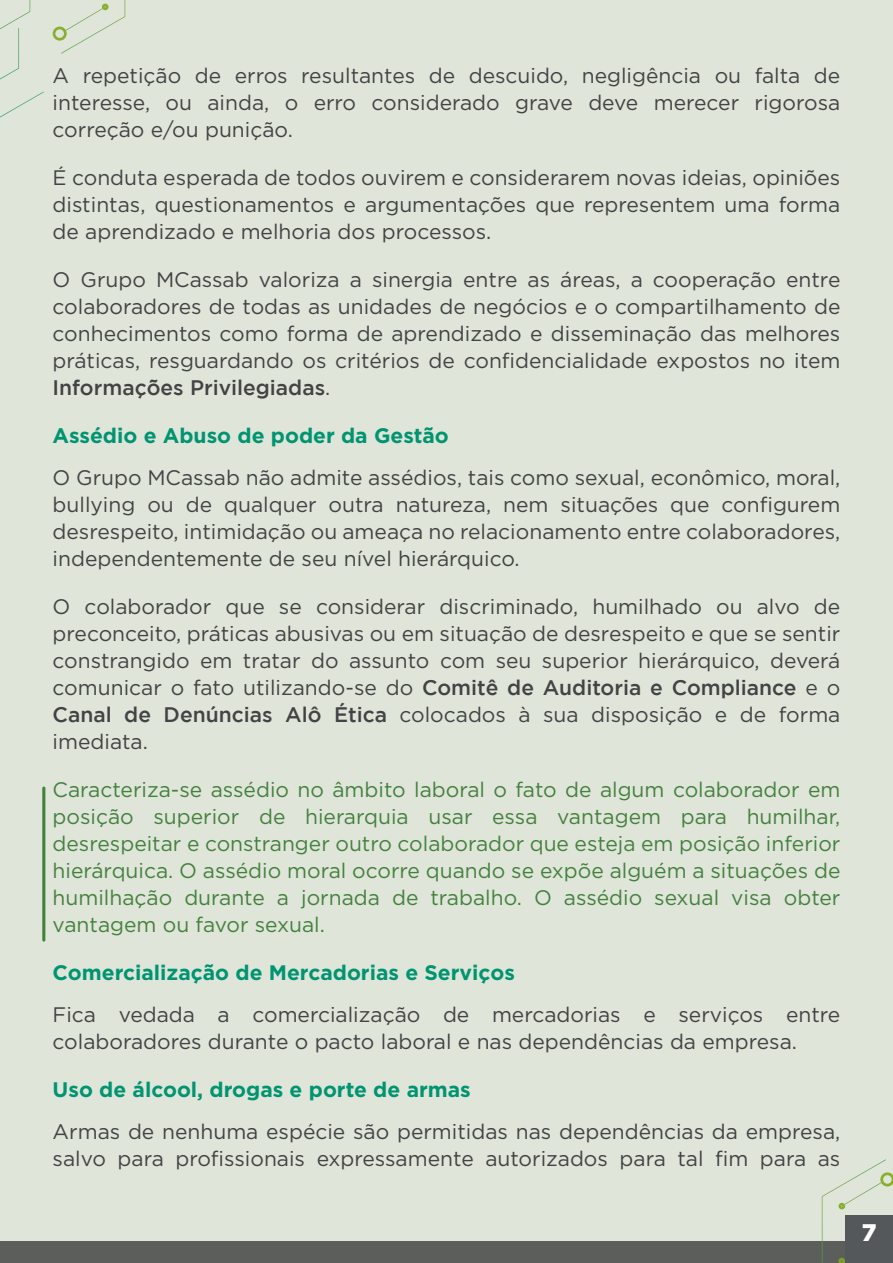
<style>
.page{position:relative;width:893px;height:1263px;background:#e0e5da}
.page>*{position:absolute;margin:0;border:0;box-sizing:border-box;transform-origin:0 0}
.t1{font:900 24px "Gotham";color:#fff}
.t2{font:21px/27px "Gotham";color:#414344;text-align:justify}
.t3{font:21px/27px "Gotham";color:#44813e;text-align:justify}
.t4{font:700 21px "Gotham";color:#009470}
.s1{font-weight:500}
</style>
<div class="page">
<div style="left:0;top:1241px;width:893px;height:22px;background:#5c5e5c"></div>
<svg style="left:0;top:0;width:125px;height:118px"></svg>
<svg style="left:822px;top:1159px;width:71px;height:104px"></svg>
<hr style="left:42px;top:786px;width:3px;height:155px;background:#44813e;border-radius:2px">
<div style="left:845px;top:1215px;width:48px;height:48px;background:#54585a"></div>
<p class="t2" style="left:53px;top:61px;width:789px">A repetição de erros resultantes de descuido, negligência ou falta de interesse, ou ainda, o erro considerado grave deve merecer rigorosa correção e/ou punição.</p>
<p class="t2" style="left:53px;top:163px;width:789px">É conduta esperada de todos ouvirem e considerarem novas ideias, opiniões distintas, questionamentos e argumentações que representem uma forma de aprendizado e melhoria dos processos.</p>
<p class="t2" style="left:53px;top:265px;width:789px">O Grupo MCassab valoriza a sinergia entre as áreas, a cooperação entre colaboradores de todas as unidades de negócios e o compartilhamento de conhecimentos como forma de aprendizado e disseminação das melhores práticas, resguardando os critérios de confidencialidade expostos no item <span class="s1">Informações Privilegiadas</span>.</p>
<p class="t4" style="left:53px;top:423px;width:398px">Assédio e Abuso de poder da Gestão</p>
<p class="t2" style="left:53px;top:463px;width:789px">O Grupo MCassab não admite assédios, tais como sexual, econômico, moral, bullying ou de qualquer outra natureza, nem situações que configurem desrespeito, intimidação ou ameaça no relacionamento entre colaboradores, independentemente de seu nível hierárquico.</p>
<p class="t2" style="left:53px;top:592px;width:789px">O colaborador que se considerar discriminado, humilhado ou alvo de preconceito, práticas abusivas ou em situação de desrespeito e que se sentir constrangido em tratar do assunto com seu superior hierárquico, deverá comunicar o fato utilizando-se do <span class="s1">Comitê de Auditoria e Compliance</span> e o <span class="s1">Canal de Denúncias Alô Ética</span> colocados à sua disposição e de forma imediata.</p>
<p class="t3" style="left:53px;top:775px;width:789px">Caracteriza-se assédio no âmbito laboral o fato de algum colaborador em posição superior de hierarquia usar essa vantagem para humilhar, desrespeitar e constranger outro colaborador que esteja em posição inferior hierárquica. O assédio moral ocorre quando se expõe alguém a situações de humilhação durante a jornada de trabalho. O assédio sexual visa obter vantagem ou favor sexual.</p>
<p class="t4" style="left:53px;top:960px;width:464px">Comercialização de Mercadorias e Serviços</p>
<p class="t2" style="left:53px;top:1000px;width:789px">Fica vedada a comercialização de mercadorias e serviços entre colaboradores durante o pacto laboral e nas dependências da empresa.</p>
<p class="t4" style="left:53px;top:1077px;width:420px">Uso de álcool, drogas e porte de armas</p>
<p class="t2" style="left:53px;top:1117px;width:789px">Armas de nenhuma espécie são permitidas nas dependências da empresa, salvo para profissionais expressamente autorizados para tal fim para as</p>
<p class="t1" style="left:862px;top:1218px;width:16px">7</p>
</div>
